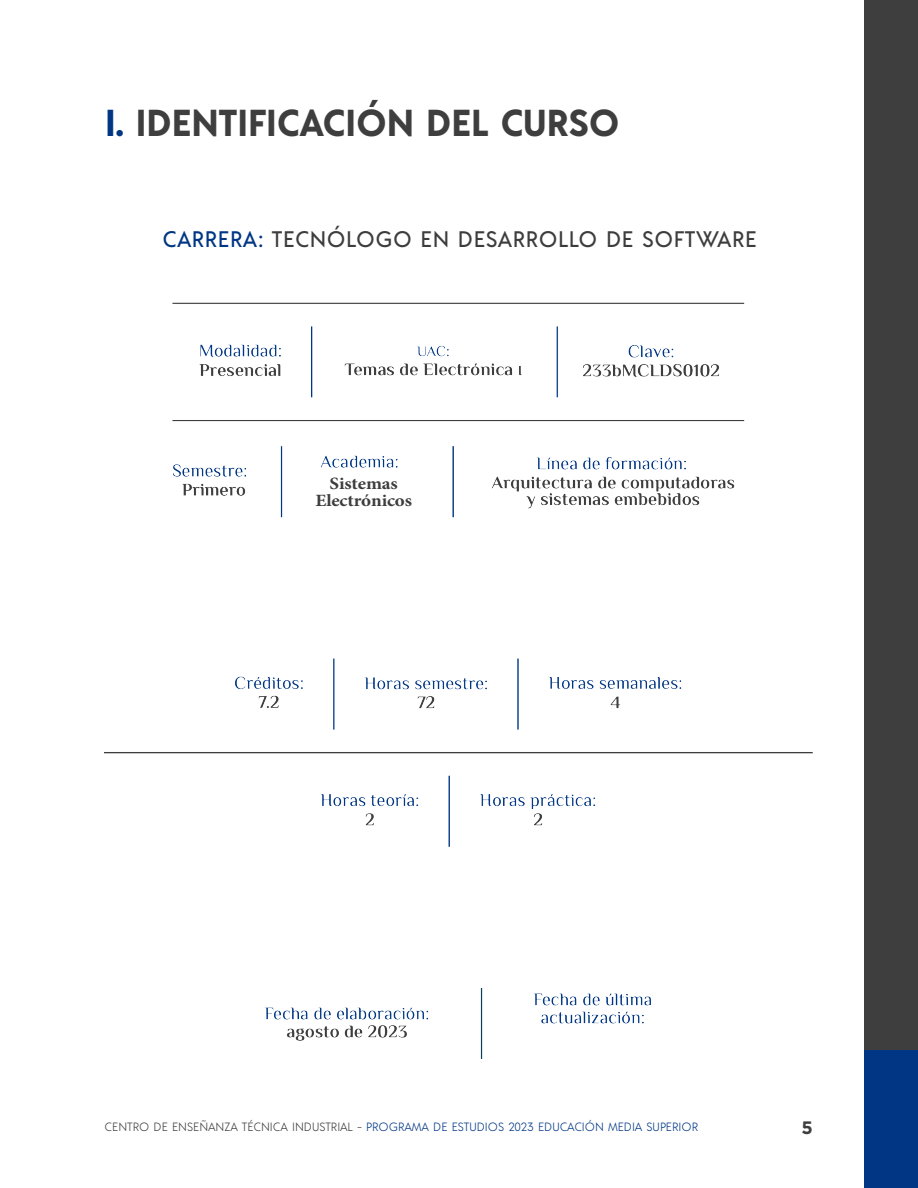
<style>
.page{position:relative;width:918px;height:1188px;background:#fff}
.page>*{position:absolute;margin:0;border:0;box-sizing:border-box;transform-origin:0 0}
.t1{font:700 37.5px "Acre";color:#3e3e3e}
.t2{font:500 22.5px "Acre";letter-spacing:.025em;color:#3d3d3d}
.t3{font:700 18px "Gotham";color:#3e3e3e}
.t4{font:700 17.25px/17.2px "Minion Pro";letter-spacing:-.01em;color:#3d3d3d;text-align:center;scale:1.1 1}
.t5{font:300 12px "Acre";color:#003684}
.s1{color:#003684}
.s2{color:#3e3e3e}
</style>
<div class="page">
<div style="left:864px;top:0;width:54px;height:1050px;background:#3e3e3e"></div>
<div style="left:864px;top:1050px;width:54px;height:138px;background:#003684"></div>
<img style="left:105px;top:302px;width:708px;height:757px">
<img style="left:296px;top:474px;width:140px;height:34px">
<h1 class="t1" style="left:105px;top:96px;width:516px"><span class="s1">I.</span> IDENTIFICACIÓN DEL CURSO</h1>
<h2 class="t2" style="left:163px;top:224px;width:596px"><span class="s1">CARRERA:</span> TECNÓLOGO EN DESARROLLO DE SOFTWARE</h2>
<h3 class="t4" style="left:315px;top:474px;width:89px">Sistemas<br>Electrónicos</h3>
<p class="t5" style="left:105px;top:1119px;width:595px"><span class="s2">CENTRO DE ENSEÑANZA TÉCNICA INDUSTRIAL -</span> PROGRAMA DE ESTUDIOS 2023 EDUCACIÓN MEDIA SUPERIOR</p>
<h3 class="t3" style="left:802px;top:1118px;width:13px">5</h3>
</div>
